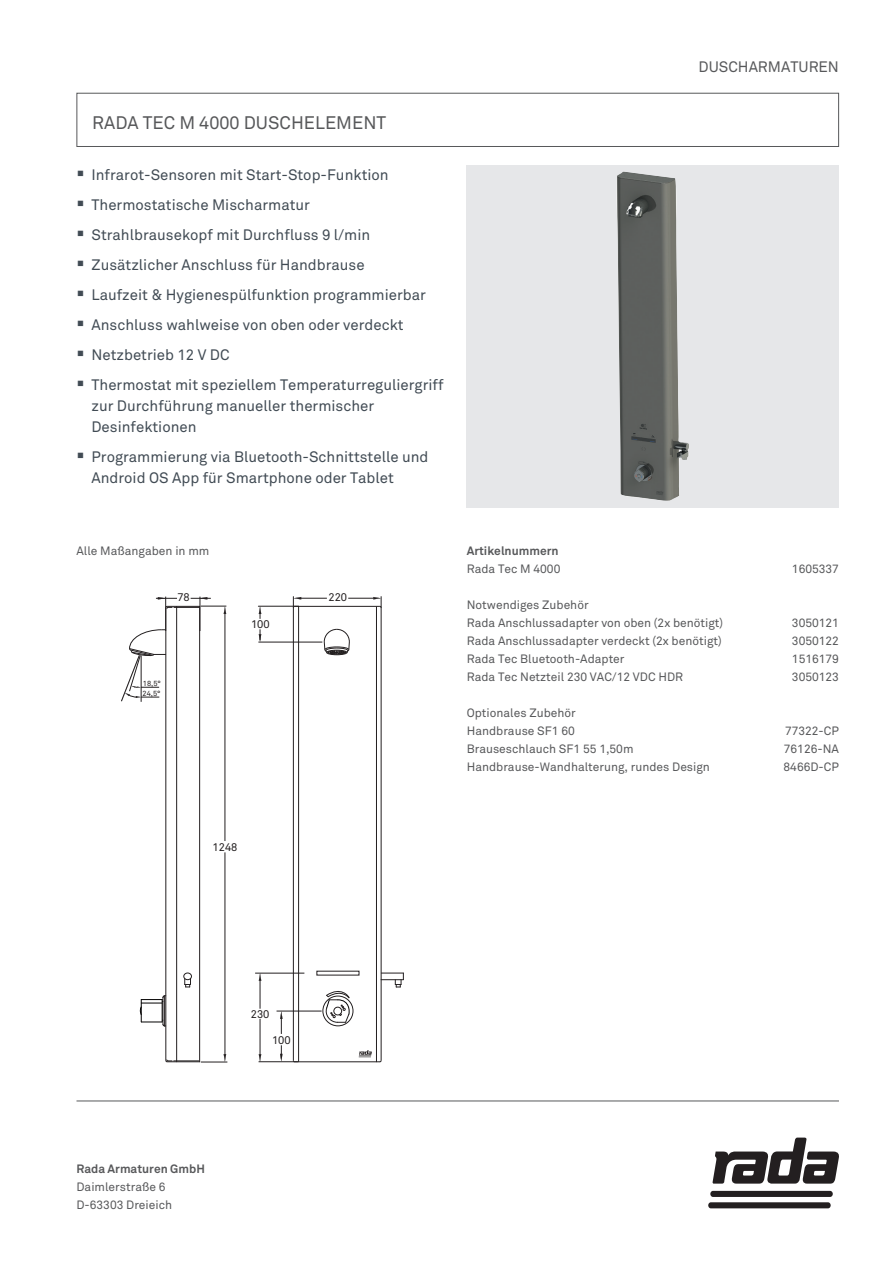
<style>
.page{position:relative;width:893px;height:1263px;background:#fff}
.page>*{position:absolute;margin:0;border:0;box-sizing:border-box;transform-origin:0 0}
.t1{font:18px "Akkurat";color:#57585a}
.t2{font:15px/21px "Akkurat";color:#414b54}
.t3{font:15px "Akkurat";color:#57585a}
.t4{font:12px "Akkurat";color:#57585a}
.t5{font:700 12px "Akkurat";color:#57585a}
.t6{font:11.1px "Akkurat";color:#231f20}
.t7{font:7.35px/10.1px "Akkurat";color:#231f20}
</style>
<div class="page">
<hr style="left:76px;top:1100px;width:763px;height:1px;background:#57585a">
<div style="left:76px;top:93px;width:763px;height:54px;border:1px solid #57585a"></div>
<hr style="left:295px;top:606px;width:85px;height:1px;background:#231f20">
<hr style="left:293px;top:608px;width:1px;height:452px;background:#231f20">
<hr style="left:381px;top:608px;width:1px;height:452px;background:#231f20">
<hr style="left:294px;top:1061px;width:86px;height:1px;background:#231f20">
<hr style="left:298px;top:606px;width:1px;height:456px;background:#231f20">
<hr style="left:376px;top:607px;width:1px;height:455px;background:#231f20">
<hr style="left:165px;top:607px;width:1px;height:453px;background:#231f20">
<hr style="left:199px;top:606px;width:1px;height:456px;background:#231f20">
<hr style="left:176px;top:606px;width:1px;height:456px;background:#231f20">
<svg style="left:323px;top:629px;width:27px;height:26px"></svg>
<svg style="left:293px;top:597px;width:34px;height:11px"></svg>
<svg style="left:348px;top:597px;width:34px;height:11px"></svg>
<svg style="left:259px;top:607px;width:2px;height:12px"></svg>
<hr style="left:258px;top:606px;width:41px;height:1px;background:#231f20">
<hr style="left:258px;top:642px;width:64px;height:1px;background:#231f20">
<svg style="left:259px;top:629px;width:2px;height:13px"></svg>
<hr style="left:277px;top:1011px;width:45px;height:1px;background:#231f20">
<hr style="left:255px;top:973px;width:49px;height:1px;background:#231f20">
<hr style="left:259px;top:1061px;width:39px;height:1px;background:#231f20">
<svg style="left:280px;top:1011px;width:3px;height:23px"></svg>
<svg style="left:280px;top:1045px;width:3px;height:17px"></svg>
<hr style="left:260px;top:979px;width:1px;height:30px;background:#231f20">
<svg style="left:259px;top:973px;width:2px;height:8px"></svg>
<hr style="left:260px;top:1019px;width:1px;height:37px;background:#231f20">
<svg style="left:259px;top:1054px;width:2px;height:8px"></svg>
<svg style="left:166px;top:606px;width:60px;height:8px"></svg>
<hr style="left:225px;top:613px;width:1px;height:228px;background:#231f20">
<hr style="left:225px;top:852px;width:1px;height:203px;background:#231f20">
<svg style="left:165px;top:1054px;width:62px;height:9px"></svg>
<svg style="left:156px;top:597px;width:21px;height:3px"></svg>
<svg style="left:191px;top:597px;width:20px;height:3px"></svg>
<hr style="left:141px;top:655px;width:1px;height:47px;background:#231f20">
<svg style="left:121px;top:629px;width:45px;height:72px"></svg>
<div style="left:323px;top:996px;width:30px;height:30px;border:1px solid #231f20;border-radius:50%"></div>
<svg style="left:359px;top:1050px;width:13px;height:7px"></svg>
<svg style="left:139px;top:995px;width:27px;height:32px"></svg>
<hr style="left:200px;top:597px;width:1px;height:34px;background:#231f20">
<hr style="left:165px;top:597px;width:1px;height:34px;background:#231f20">
<svg style="left:324px;top:991px;width:26px;height:32px"></svg>
<svg style="left:381px;top:973px;width:23px;height:15px"></svg>
<svg style="left:184px;top:979px;width:7px;height:9px"></svg>
<div style="left:184px;top:973px;width:8px;height:7px;border:1px solid #231f20;border-radius:50%"></div>
<div style="left:467px;top:165px;width:372px;height:342px;background:#e6e7e9"></div>
<img style="left:617px;top:172px;width:72px;height:329px">
<div style="left:710px;top:1191px;width:123px;height:6px;background:#231f20;border-radius:3px"></div>
<div style="left:708px;top:1202px;width:123px;height:6px;background:#231f20;border-radius:3px"></div>
<svg style="left:712px;top:1137px;width:127px;height:46px"></svg>
<p class="t1" style="left:92px;top:112px;width:295px">RADA TEC M 4000 DUSCHELEMENT</p>
<p class="t2" style="left:92px;top:164px;width:299px">Infrarot-Sensoren mit Start-Stop-Funktion</p>
<p class="t2" style="left:92px;top:194px;width:220px">Thermostatische Mischarmatur</p>
<p class="t2" style="left:92px;top:224px;width:280px">Strahlbrausekopf mit Durchfluss 9 l/min</p>
<p class="t2" style="left:92px;top:254px;width:275px">Zusätzlicher Anschluss für Handbrause</p>
<p class="t2" style="left:92px;top:284px;width:336px">Laufzeit &amp; Hygienespülfunktion programmierbar</p>
<p class="t2" style="left:92px;top:314px;width:314px">Anschluss wahlweise von oben oder verdeckt</p>
<p class="t2" style="left:92px;top:344px;width:140px">Netzbetrieb 12 V DC</p>
<p class="t2" style="left:92px;top:374px;width:354px">Thermostat mit speziellem Temperaturreguliergriff zur Durchführung manueller thermischer<br>Desinfektionen</p>
<p class="t2" style="left:92px;top:446px;width:339px">Programmierung via Bluetooth-Schnittstelle und<br>Android OS App für Smartphone oder Tablet</p>
<p class="t3" style="left:698px;top:57px;width:142px">DUSCHARMATUREN</p>
<p class="t4" style="left:76px;top:543px;width:134px">Alle Maßangaben in mm</p>
<p class="t6" style="left:177px;top:591px;width:14px">78</p>
<p class="t7" style="left:143px;top:678px;width:20px">18,5°<br>24,5°</p>
<p class="t6" style="left:251px;top:618px;width:20px">100</p>
<p class="t6" style="left:328px;top:591px;width:20px">220</p>
<p class="t5" style="left:467px;top:543px;width:93px">Artikelnummern</p>
<p class="t4" style="left:467px;top:561px;width:95px">Rada Tec M 4000</p>
<p class="t4" style="left:792px;top:561px;width:49px">1605337</p>
<p class="t4" style="left:467px;top:597px;width:123px">Notwendiges Zubehör</p>
<p class="t4" style="left:467px;top:615px;width:258px">Rada Anschlussadapter von oben (2x benötigt)</p>
<p class="t4" style="left:792px;top:615px;width:49px">3050121</p>
<p class="t4" style="left:467px;top:633px;width:256px">Rada Anschlussadapter verdeckt (2x benötigt)</p>
<p class="t4" style="left:792px;top:633px;width:49px">3050122</p>
<p class="t4" style="left:467px;top:651px;width:159px">Rada Tec Bluetooth-Adapter</p>
<p class="t4" style="left:792px;top:651px;width:49px">1516179</p>
<p class="t4" style="left:467px;top:669px;width:218px">Rada Tec Netzteil 230 VAC/12 VDC HDR</p>
<p class="t4" style="left:792px;top:669px;width:49px">3050123</p>
<p class="t4" style="left:467px;top:705px;width:111px">Optionales Zubehör</p>
<p class="t4" style="left:467px;top:723px;width:110px">Handbrause SF1 60</p>
<p class="t4" style="left:785px;top:723px;width:55px">77322-CP</p>
<p class="t4" style="left:467px;top:741px;width:168px">Brauseschlauch SF1 55 1,50m</p>
<p class="t4" style="left:784px;top:741px;width:57px">76126-NA</p>
<p class="t4" style="left:467px;top:759px;width:245px">Handbrause-Wandhalterung, rundes Design</p>
<p class="t4" style="left:784px;top:759px;width:57px">8466D-CP</p>
<p class="t6" style="left:213px;top:840px;width:26px">1248</p>
<p class="t6" style="left:251px;top:1008px;width:20px">230</p>
<p class="t6" style="left:272px;top:1033px;width:20px">100</p>
<p class="t5" style="left:76px;top:1161px;width:130px">Rada Armaturen GmbH</p>
<p class="t4" style="left:76px;top:1180px;width:90px">Daimlerstraße 6</p>
<p class="t4" style="left:76px;top:1198px;width:97px">D-63303 Dreieich</p>
</div>
